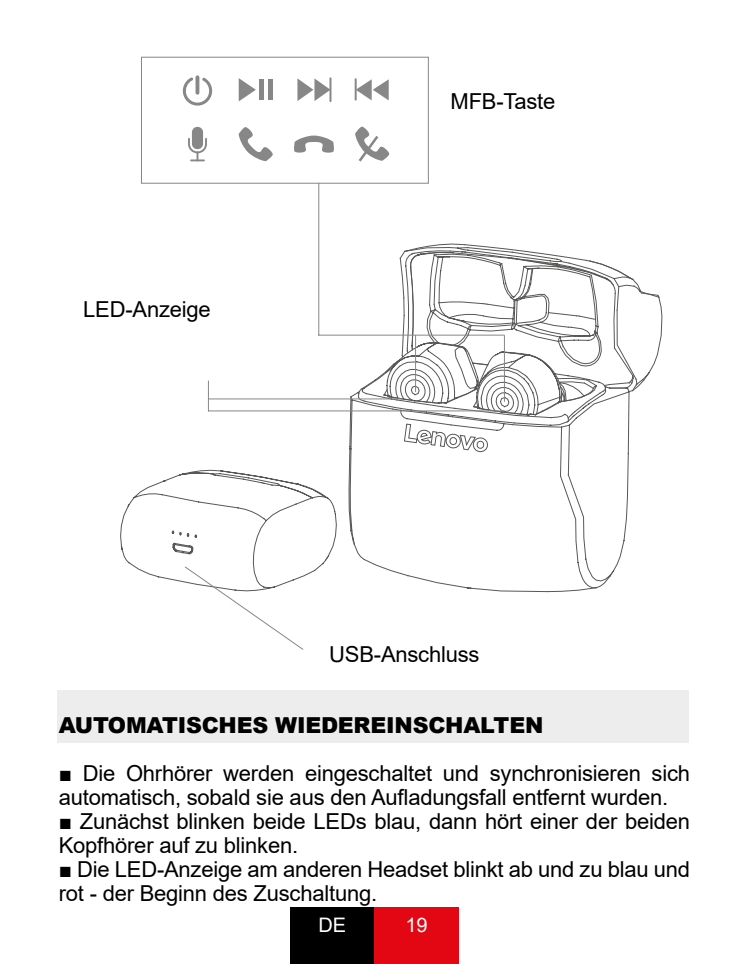
<style>
.page{position:relative;width:749px;height:964px;background:#fff}
.page>*{position:absolute;margin:0;border:0;box-sizing:border-box;transform-origin:0 0}
.t1{font:22px/24px "Arial";letter-spacing:-.01em;color:#000}
.t2{font:900 22px "Arial";letter-spacing:-.01em;color:#000}
.t3{font:20px "Arial";color:#fff}
</style>
<div class="page">
<div style="left:290px;top:907px;width:84px;height:57px;background:#000"></div>
<div style="left:374px;top:907px;width:84px;height:57px;background:#e30613"></div>
<div style="left:57px;top:690px;width:631px;height:53px;background:#ededed"></div>
<div style="left:192px;top:127px;width:11px;height:22px;background:#878787;border-radius:5px"></div>
<svg style="left:188px;top:138px;width:19px;height:23px"></svg>
<svg style="left:356px;top:79px;width:32px;height:21px"></svg>
<hr style="left:354px;top:78px;width:2px;height:23px;background:#878787">
<svg style="left:182px;top:77px;width:31px;height:29px"></svg>
<svg style="left:195px;top:75px;width:4px;height:20px"></svg>
<svg style="left:239px;top:78px;width:17px;height:23px"></svg>
<div style="left:259px;top:80px;width:5px;height:20px;background:#878787"></div>
<div style="left:268px;top:80px;width:5px;height:20px;background:#878787"></div>
<svg style="left:239px;top:127px;width:34px;height:34px"></svg>
<svg style="left:294px;top:136px;width:40px;height:17px"></svg>
<svg style="left:355px;top:127px;width:34px;height:35px"></svg>
<hr style="left:329px;top:77px;width:2px;height:25px;background:#878787">
<svg style="left:297px;top:78px;width:33px;height:23px"></svg>
<svg style="left:374px;top:244px;width:276px;height:348px"></svg>
<svg style="left:403px;top:251px;width:211px;height:326px"></svg>
<div style="left:141px;top:57px;width:287px;height:127px;border:1px solid #878787"></div>
<hr style="left:318px;top:183px;width:1px;height:152px;background:#878787">
<hr style="left:319px;top:334px;width:185px;height:2px;background:#878787">
<hr style="left:415px;top:335px;width:1px;height:57px;background:#878787">
<hr style="left:503px;top:335px;width:2px;height:67px;background:#878787">
<svg style="left:184px;top:380px;width:320px;height:270px"></svg>
<p class="t1" style="left:83px;top:297px;width:129px">LED-Anzeige</p>
<p class="t1" style="left:450px;top:89px;width:106px">MFB-Taste</p>
<p class="t1" style="left:329px;top:642px;width:152px">USB-Anschluss</p>
<p class="t2" style="left:59px;top:709px;width:486px">AUTOMATISCHES WIEDEREINSCHALTEN</p>
<p class="t1" style="left:59px;top:760px;width:632px">■ Die Ohrhörer werden eingeschaltet und synchronisieren sich automatisch, sobald sie aus den Aufladungsfall entfernt wurden.</p>
<p class="t1" style="left:59px;top:808px;width:632px">■ Zunächst blinken beide LEDs blau, dann hört einer der beiden<br>Kopfhörer auf zu blinken.</p>
<p class="t1" style="left:59px;top:856px;width:632px">■ Die LED-Anzeige am anderen Headset blinkt ab und zu blau und rot - der Beginn des Zuschaltung.</p>
<p class="t3" style="left:318px;top:911px;width:29px">DE</p>
<p class="t3" style="left:405px;top:911px;width:24px">19</p>
</div>
